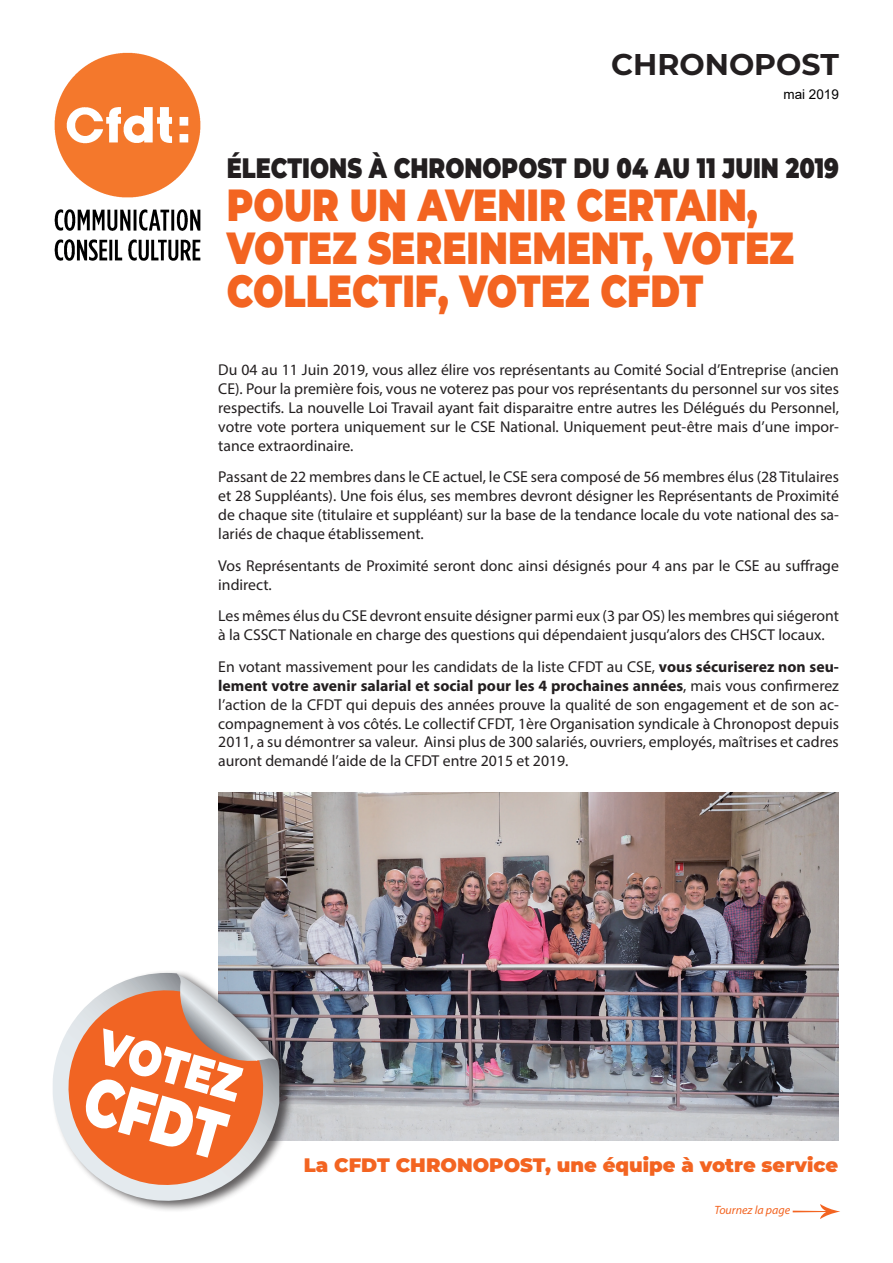
<style>
.page{position:relative;width:893px;height:1263px;background:#fff}
.page>*{position:absolute;margin:0;border:0;box-sizing:border-box;transform-origin:0 0}
.t1{font:900 67.5px "Montserrat";color:#fff;scale:.75 1}
.t2{font:900 49.35px "Montserrat";color:#fff;scale:.82 1}
.t3{font:900 45px "Montserrat";color:#f36421;scale:.8 1}
.t4{font:700 30px "Montserrat";color:#231f20}
.t5{font:29.25px "Minion Pro";color:#f36421;scale:2 1}
.t6{font:900 28.2px "Montserrat";color:#231f20;scale:.8 1}
.t7{font:900 19.5px "Montserrat";color:#f36421}
.t8{font:15.75px/18.9px "Myriad Pro";color:#231f20;text-align:justify}
.t9{font:13.5px "Arial";color:#000}
.t10{font:italic 12px "Myriad Pro";color:#f36421}
.s1{font-weight:700}
</style>
<div class="page">
<img style="left:218px;top:793px;width:621px;height:348px">
<img style="left:54px;top:52px;width:147px;height:209px">
<div style="left:52px;top:969px;width:243px;height:244px;background:#231f20;opacity:.72"></div>
<svg style="left:53px;top:973px;width:226px;height:240px"></svg>
<svg style="left:57px;top:979px;width:217px;height:217px;background:#ea8f65"></svg>
<svg style="left:177px;top:973px;width:101px;height:91px;background:#b29e9a"></svg>
<h3 class="t4" style="left:611px;top:43px;width:229px">CHRONOPOST</h3>
<p class="t9" style="left:783px;top:85px;width:57px">mai 2019</p>
<h3 class="t6" style="left:227px;top:146px;width:767px">ÉLECTIONS À CHRONOPOST DU 04 AU 11 JUIN 2019</h3>
<h3 class="t3" style="left:227px;top:171px;width:70px">POUR</h3>
<h3 class="t3" style="left:350px;top:171px;width:184px">UN AVENIR</h3>
<h3 class="t3" style="left:577px;top:171px;width:228px">CERTAIN,</h3>
<h3 class="t3" style="left:227px;top:214px;width:207px">VOTE Z SEREINE</h3>
<h3 class="t3" style="left:532px;top:214px;width:329px">MENT, VOTE Z</h3>
<h3 class="t3" style="left:227px;top:258px;width:30px">COLLECTI</h3>
<h3 class="t3" style="left:415px;top:258px;width:327px">F, VOTEZ CFDT</h3>
<p class="t8" style="left:218px;top:360px;width:622px">Du 04 au 11 Juin 2019, vous allez élire vos représentants au Comité Social d’Entreprise (ancien CE). Pour la première fois, vous ne voterez pas pour vos représentants du personnel sur vos sites respectifs. La nouvelle Loi Travail ayant fait disparaitre entre autres les Délégués du Personnel, votre vote portera uniquement sur le CSE National. Uniquement peut-être mais d’une impor&shy;tance extraordinaire.</p>
<p class="t8" style="left:218px;top:467px;width:622px">Passant de 22 membres dans le CE actuel, le CSE sera composé de 56 membres élus (28 Titulaires et 28 Suppléants). Une fois élus, ses membres devront désigner les Représentants de Proximité de chaque site (titulaire et suppléant) sur la base de la tendance locale du vote national des sa&shy;lariés de chaque établissement.</p>
<p class="t8" style="left:218px;top:556px;width:622px">Vos Représentants de Proximité seront donc ainsi désignés pour 4 ans par le CSE au suffrage indirect.</p>
<p class="t8" style="left:218px;top:606px;width:622px">Les mêmes élus du CSE devront ensuite désigner parmi eux (3 par OS) les membres qui siégeront à la CSSCT Nationale en charge des questions qui dépendaient jusqu’alors des CHSCT locaux.</p>
<p class="t8" style="left:218px;top:657px;width:622px">En votant massivement pour les candidats de la liste CFDT au CSE, <span class="s1">vous sécuriserez non seu&shy;lement votre avenir salarial et social pour les 4 prochaines années</span>, mais vous confirmerez l’action de la CFDT qui depuis des années prouve la qualité de son engagement et de son ac&shy;compagnement à vos côtés. Le collectif CFDT, 1ère Organisation syndicale à Chronopost depuis 2011, a su démontrer sa valeur. Ainsi plus de 300 salariés, ouvriers, employés, maîtrises et cadres auront demandé l’aide de la CFDT entre 2015 et 2019.</p>
<h2 class="t2" style="left:109px;top:1009px;width:180px;rotate:16deg">VOTEZ</h2>
<h1 class="t1" style="left:100px;top:1049px;width:194px;rotate:16deg">CFDT</h1>
<p class="t7" style="left:304px;top:1150px;width:536px">LA CFDT CHRONOPOST, UNE ÉQUIPE À VOTRE SERVICE</p>
<p class="t10" style="left:714px;top:1203px;width:77px">Tournez la page</p>
<h3 class="t5" style="left:791px;top:1190px;width:27px">→</h3>
</div>
